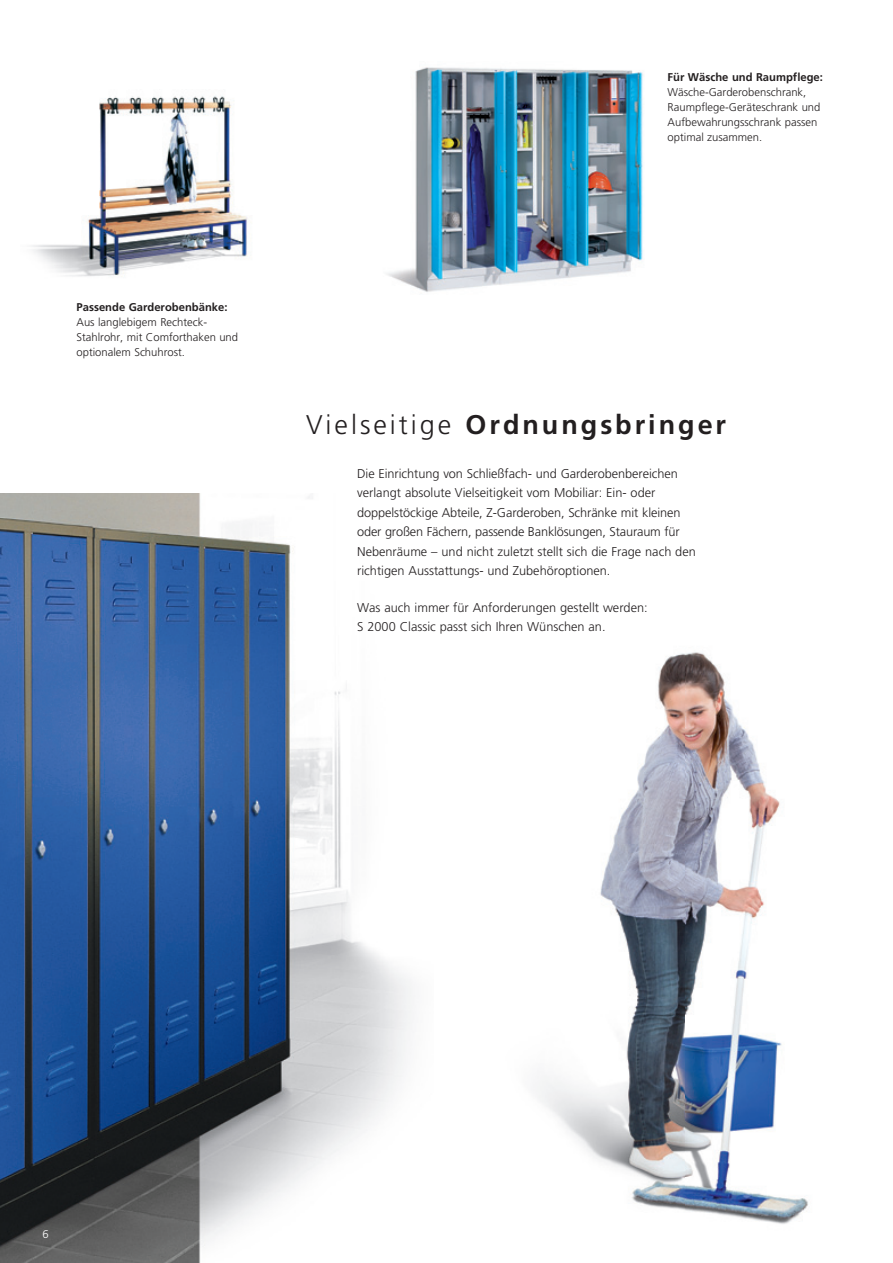
<style>
.page{position:relative;width:893px;height:1263px;background:#fff}
.page>*{position:absolute;margin:0;border:0;box-sizing:border-box;transform-origin:0 0}
.t1{font:700 27px "Frutiger";letter-spacing:.11em;color:#231f20}
.t2{font:300 12.75px/19.5px "Frutiger";color:#231f20}
.t3{font:300 11.25px/15px "Frutiger";color:#231f20}
.t4{font:700 11.25px "Frutiger";color:#231f20}
.t5{font:300 11.25px "Frutiger";color:#fff}
.s1{font-weight:300}
</style>
<div class="page">
<img style="left:0;top:493px;width:412px;height:770px">
<img style="left:32px;top:96px;width:216px;height:181px">
<img style="left:387px;top:67px;width:256px;height:225px">
<img style="left:536px;top:652px;width:272px;height:572px">
<p class="t4" style="left:77px;top:300px;width:152px">Passende Garderobenbänke:</p>
<p class="t3" style="left:77px;top:314px;width:163px">Aus langlebigem Rechteck-<br>Stahlrohr, mit Comforthaken und optionalem Schuhrost.</p>
<p class="t4" style="left:668px;top:71px;width:157px">Für Wäsche und Raumpflege:</p>
<p class="t3" style="left:668px;top:85px;width:154px">Wäsche-Garderobenschrank,<br>Raumpflege-Geräteschrank und<br>Aufbewahrungsschrank passen optimal zusammen.</p>
<h1 class="t1" style="left:306px;top:408px;width:421px"><span class="s1">Vielseitige</span> Ordnungsbringer</h1>
<p class="t2" style="left:357px;top:464px;width:340px">Die Einrichtung von Schließfach- und Garderobenbereichen verlangt absolute Vielseitigkeit vom Mobiliar: Ein- oder doppelstöckige Abteile, Z-Garderoben, Schränke mit kleinen oder großen Fächern, passende Banklösungen, Stauraum für Nebenräume – und nicht zuletzt stellt sich die Frage nach den rich tigen Ausstattungs- und Zubehöroptionen.</p>
<p class="t2" style="left:357px;top:598px;width:292px">Was auch immer für Anforderungen gestellt werden:<br>S 2000 Classic passt sich Ihren Wünschen an.</p>
<p class="t5" style="left:43px;top:1227px;width:8px">6</p>
</div>
